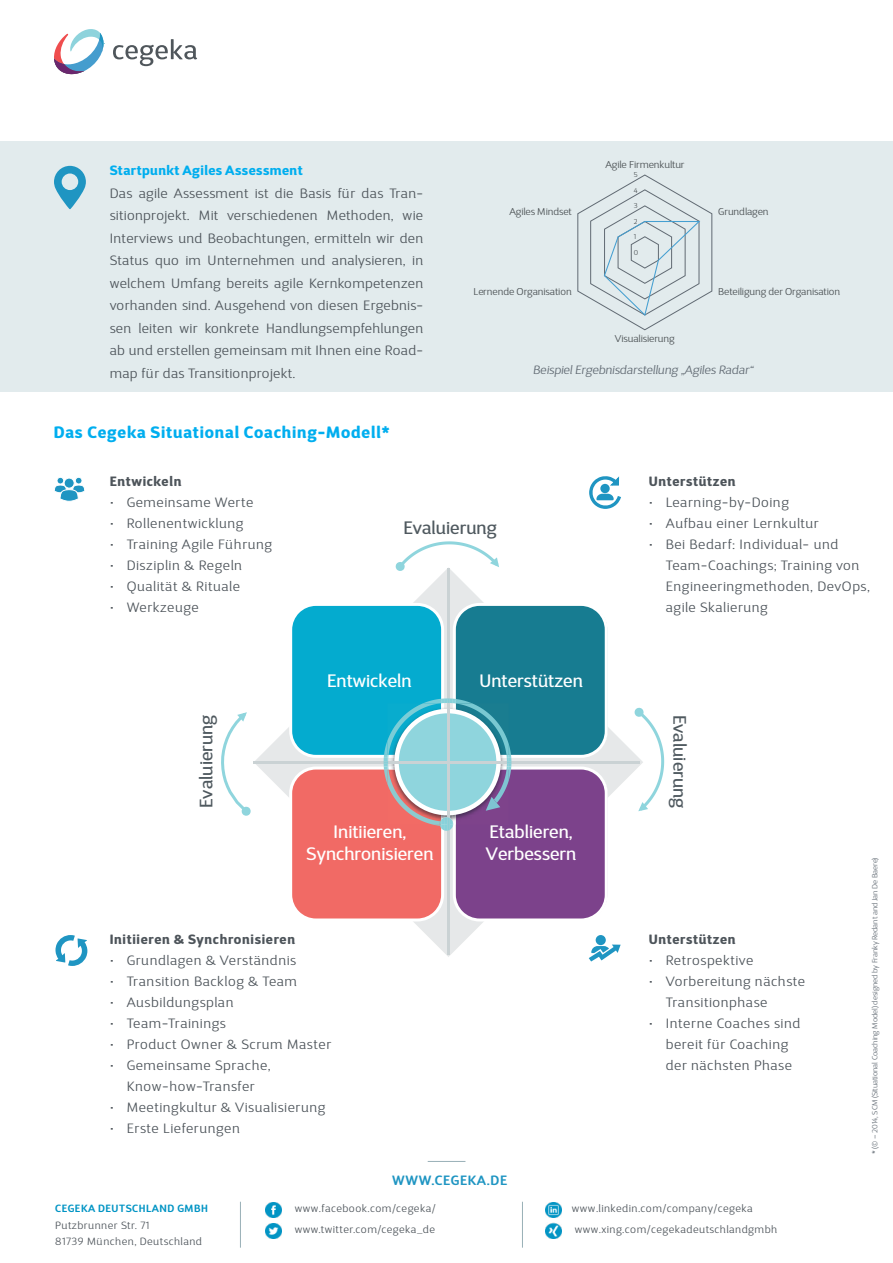
<style>
.page{position:relative;width:893px;height:1263px;background:#fff}
.page>*{position:absolute;margin:0;border:0;box-sizing:border-box;transform-origin:0 0}
.t1{font:18px/21.6px "D Sari";color:#fff}
.t2{font:18px "D Sari";color:#4f595f}
.t3{font:800 16.5px "D Sari";letter-spacing:.05em;color:#00aeef}
.Body_-_Plain_text{font:300 13.5px/22.5px "D Sari";letter-spacing:.05em;color:#4d545a}
.t4{font:800 13.5px "D Sari";letter-spacing:.05em;color:#4d545a}
.Body_-_Plain_text-2{font:800 13.5px "D Sari";letter-spacing:.03em;color:#00aeef}
.t5{font:600 13.5px "D Sari";letter-spacing:.05em;color:#1f95c2}
.t6{font:italic 300 12px "D Sari";color:#616a73}
.t7{font:300 10.5px/16.4px "D Sari";letter-spacing:.05em;color:#4d545a}
.t8{font:600 10.5px "D Sari";letter-spacing:.05em;color:#0094c4}
.t9{font:300 9.9px "D Sari";color:#494f52}
.t10{font:300 7.5px "D Sari";color:#616a73}
.t11{font:300 7.05px "D Sari";color:#494f52}
</style>
<div class="page">
<div style="left:0;top:141px;width:893px;height:251px;background:#e2ebed"></div>
<svg style="left:113px;top:39px;width:84px;height:27px"></svg>
<svg style="left:54px;top:29px;width:50px;height:45px"></svg>
<svg style="left:577px;top:174px;width:135px;height:157px"></svg>
<svg style="left:54px;top:166px;width:32px;height:43px"></svg>
<svg style="left:255px;top:571px;width:379px;height:386px"></svg>
<hr style="left:447px;top:568px;width:3px;height:387px;background:#cad2d4">
<hr style="left:253px;top:761px;width:387px;height:3px;background:#cad2d4">
<svg style="left:289px;top:603px;width:319px;height:318px;background:#778ca5"></svg>
<img style="left:486px;top:797px;width:14px;height:14px">
<svg style="left:221px;top:712px;width:30px;height:104px"></svg>
<svg style="left:395px;top:541px;width:104px;height:30px"></svg>
<svg style="left:634px;top:707px;width:31px;height:105px"></svg>
<svg style="left:55px;top:935px;width:32px;height:31px"></svg>
<svg style="left:589px;top:476px;width:32px;height:33px"></svg>
<div style="left:596px;top:935px;width:10px;height:10px;background:#1f95c2;border-radius:50%"></div>
<svg style="left:589px;top:944px;width:32px;height:17px"></svg>
<div style="left:75px;top:477px;width:7px;height:7px;background:#1f95c2;border-radius:50%"></div>
<div style="left:75px;top:477px;width:7px;height:7px;border:1px solid #fff;border-radius:50%"></div>
<div style="left:57px;top:477px;width:7px;height:7px;background:#1f95c2;border-radius:50%"></div>
<div style="left:57px;top:477px;width:7px;height:7px;border:1px solid #fff;border-radius:50%"></div>
<div style="left:64px;top:478px;width:10px;height:10px;background:#1f95c2;border-radius:50%"></div>
<div style="left:64px;top:478px;width:10px;height:10px;border:1px solid #fff;border-radius:50%"></div>
<svg style="left:54px;top:484px;width:31px;height:18px"></svg>
<hr style="left:428px;top:1161px;width:37px;height:1px;background:#99b0b7">
<hr style="left:240px;top:1202px;width:1px;height:46px;background:#99b0b7">
<hr style="left:522px;top:1202px;width:1px;height:46px;background:#99b0b7">
<img style="left:266px;top:1202px;width:15px;height:16px">
<img style="left:546px;top:1202px;width:15px;height:16px">
<img style="left:266px;top:1223px;width:15px;height:15px">
<img style="left:546px;top:1222px;width:15px;height:16px">
<p class="Body_-_Plain_text-2" style="left:110px;top:162px;width:194px">Startpunkt Agiles Assessment</p>
<p class="Body_-_Plain_text" style="left:110px;top:182px;width:315px;text-align:justify">Das agile Assessment ist die Basis für das Tran&shy;sitionprojekt. Mit verschiedenen Methoden, wie Interviews und Beobachtungen, ermitteln wir den Status quo im Unternehmen und analysieren, in welchem Umfang bereits agile Kernkompetenzen vorhanden sind. Ausgehend von diesen Ergebnis&shy;sen leiten wir konkrete Handlungsempfehlungen ab und erstellen gemeinsam mit Ihnen eine Road&shy;map für das Transitionprojekt.</p>
<p class="t9" style="left:509px;top:205px;width:64px">Agiles Mindset</p>
<p class="t9" style="left:474px;top:285px;width:100px">Lernende Organisation</p>
<p class="t9" style="left:605px;top:158px;width:81px">Agile Firmenkultur</p>
<p class="t11" style="left:634px;top:170px;width:5px">5</p>
<p class="t11" style="left:634px;top:186px;width:5px">4</p>
<p class="t11" style="left:634px;top:201px;width:5px">3</p>
<p class="t11" style="left:634px;top:217px;width:5px">2</p>
<p class="t11" style="left:634px;top:232px;width:4px">1</p>
<p class="t11" style="left:634px;top:248px;width:6px">0</p>
<p class="t9" style="left:615px;top:333px;width:61px">Visualisierung</p>
<p class="t9" style="left:718px;top:205px;width:52px">Grundlagen</p>
<p class="t9" style="left:718px;top:285px;width:123px">Beteiligung der Organisation</p>
<p class="t6" style="left:533px;top:362px;width:222px">Beispiel Ergebnisdarstellung „Agiles Radar“</p>
<p class="t3" style="left:54px;top:421px;width:338px">Das Cegeka Situational Coaching-Modell*</p>
<p class="t4" style="left:110px;top:473px;width:73px">Entwickeln</p>
<p class="Body_-_Plain_text" style="left:110px;top:491px;width:145px">• Gemeinsame Werte</p>
<p class="Body_-_Plain_text" style="left:110px;top:512px;width:135px">• Rollenentwicklung</p>
<p class="Body_-_Plain_text" style="left:110px;top:533px;width:164px">• Training Agile Führung</p>
<p class="Body_-_Plain_text" style="left:110px;top:554px;width:134px">• Disziplin &amp; Regeln</p>
<p class="Body_-_Plain_text" style="left:110px;top:575px;width:132px">• Qualität &amp; Rituale</p>
<p class="Body_-_Plain_text" style="left:110px;top:596px;width:90px">• Werkzeuge</p>
<h1 class="t2" style="left:404px;top:517px;width:95px">Evaluierung</h1>
<h1 class="t2" style="left:195px;top:808px;width:95px;rotate:-90deg">Evaluierung</h1>
<h1 class="t1" style="left:327px;top:669px;width:86px">Entwickeln</h1>
<h1 class="t1" style="left:479px;top:669px;width:105px">Unterstützen</h1>
<h1 class="t1" style="left:306px;top:821px;width:129px;text-align:center">Initiieren,<br>Synchronisieren</h1>
<h1 class="t1" style="left:486px;top:821px;width:92px">Etablieren,<br>Verbessern</h1>
<p class="t4" style="left:110px;top:930px;width:187px">Initiieren &amp; Synchronisieren</p>
<p class="Body_-_Plain_text" style="left:110px;top:948px;width:188px">• Grundlagen &amp; Verständnis</p>
<p class="Body_-_Plain_text" style="left:110px;top:969px;width:189px">• Transition Backlog &amp; Team</p>
<p class="Body_-_Plain_text" style="left:110px;top:990px;width:125px">• Ausbildungsplan</p>
<p class="Body_-_Plain_text" style="left:110px;top:1011px;width:118px">• Team-Trainings</p>
<p class="Body_-_Plain_text" style="left:110px;top:1032px;width:223px">• Product Owner &amp; Scrum Master</p>
<p class="Body_-_Plain_text" style="left:110px;top:1054px;width:162px;line-height:21px;text-align:center">• Gemeinsame Sprache,<br>Know-how-Transfer</p>
<p class="Body_-_Plain_text" style="left:110px;top:1095px;width:217px">• Meetingkultur &amp; Visualisierung</p>
<p class="Body_-_Plain_text" style="left:110px;top:1116px;width:132px">• Erste Lieferungen</p>
<p class="t5" style="left:392px;top:1171px;width:116px">WWW.CEGEKA.DE</p>
<p class="t4" style="left:649px;top:473px;width:88px">Unterstützen</p>
<p class="Body_-_Plain_text" style="left:649px;top:491px;width:141px">• Learning-by-Doing</p>
<p class="Body_-_Plain_text" style="left:649px;top:512px;width:172px">• Aufbau einer Lernkultur</p>
<p class="Body_-_Plain_text" style="left:666px;top:534px;width:205px;line-height:21px;text-indent:-17px">• Bei Bedarf: Individual- und<br>Team-Coachings; Training von<br>Engineeringmethoden, DevOps, agile Skalierung</p>
<h1 class="t2" style="left:691px;top:715px;width:95px;rotate:90deg">Evaluierung</h1>
<p class="t4" style="left:649px;top:930px;width:88px">Unterstützen</p>
<p class="Body_-_Plain_text" style="left:649px;top:948px;width:106px">• Retrospektive</p>
<p class="Body_-_Plain_text" style="left:666px;top:970px;width:141px;line-height:21px;text-indent:-17px">• Vorbereitung nächste<br>Transitionphase</p>
<p class="Body_-_Plain_text" style="left:666px;top:1012px;width:136px;line-height:21px;text-indent:-17px">• Interne Coaches sind bereit für Coaching der nächsten Phase</p>
<p class="t10" style="left:870px;top:1154px;width:298px;rotate:-90deg">* (© – 2014, SCM (Situational Coaching Model) designed by Franky Redant and Jan De Baere)</p>
<p class="t8" style="left:55px;top:1202px;width:154px">CEGEKA DEUTSCHLAND GMBH</p>
<p class="t7" style="left:55px;top:1217px;width:148px">Putzbrunner Str. 71<br>81739 München, Deutschland</p>
<p class="t7" style="left:295px;top:1198px;width:142px;line-height:21px">www.facebook.com/cegeka/ www.twitter.com/cegeka_de</p>
<p class="t7" style="left:572px;top:1198px;width:207px;line-height:20.5px">www.linkedin.com/company/cegeka www.xing.com/cegekadeutschlandgmbh</p>
</div>
